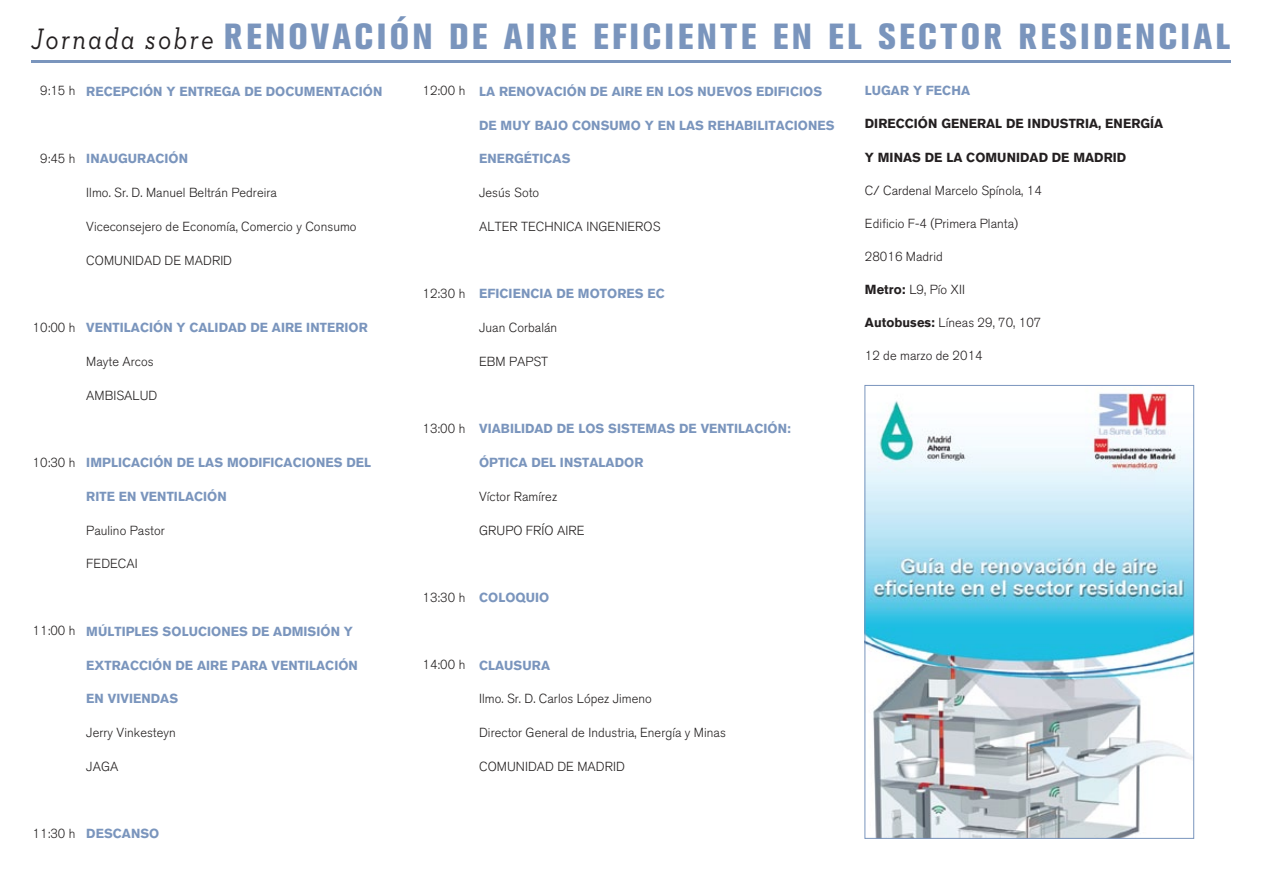
<style>
.page{position:relative;width:1263px;height:893px;background:#fff}
.page>*{position:absolute;margin:0;border:0;box-sizing:border-box;transform-origin:0 0}
.t1{font:800 condensed 36px "Akzidenz Grotesk BQ";letter-spacing:.09em;color:#7a95bd}
.t2{font:700 13.05px "Akzidenz Grotesk BQ";letter-spacing:.005em;color:#7a95bd}
.t3{font:300 13.05px "Akzidenz Grotesk BQ";letter-spacing:.005em;color:#232020}
.t4{font:300 13.05px "Akzidenz Grotesk BQ";letter-spacing:.005em;color:#231f20}
.t5{font:700 13.05px "Akzidenz Grotesk BQ";letter-spacing:.005em;color:#231f20}
.s1{font-family:"Neutraface Slab Text";font-weight:400;font-style:italic;font-stretch:normal;font-size:30px;color:#231f20}
.s2{font-weight:700}
</style>
<div class="page">
<hr style="left:31px;top:61px;width:1199px;height:2px;background:#7a95bd">
<img style="left:866px;top:392px;width:326px;height:445px">
<div style="left:864px;top:385px;width:330px;height:454px;border:1px solid #7a95bd"></div>
<p class="t1" style="left:31px;top:16px;width:1201px"><span class="s1">Jornada sobre</span> RENOVACIÓN DE AIRE EFICIENTE EN EL SECTOR RESIDENCIAL</p>
<p class="t2" style="left:86px;top:84px;width:298px">RECEPCIÓN Y ENTREGA DE DOCUMENTACIÓN</p>
<p class="t2" style="left:479px;top:84px;width:344px">LA RENOVACIÓN DE AIRE EN LOS NUEVOS EDIFICIOS</p>
<p class="t2" style="left:479px;top:117px;width:357px">DE MUY BAJO CONSUMO Y EN LAS REHABILITACIONES</p>
<p class="t2" style="left:479px;top:151px;width:93px">ENERGÉTICAS</p>
<p class="t3" style="left:479px;top:185px;width:62px">Jesús Soto</p>
<p class="t3" style="left:479px;top:219px;width:183px">ALTER TECHNICA INGENIEROS</p>
<p class="t3" style="left:423px;top:83px;width:44px">12:00 h</p>
<p class="t3" style="left:40px;top:83px;width:37px">9:15 h</p>
<p class="t2" style="left:865px;top:83px;width:107px">LUGAR Y FECHA</p>
<p class="t5" style="left:865px;top:116px;width:300px">DIRECCIÓN GENERAL DE INDUSTRIA, ENERGÍA</p>
<p class="t5" style="left:865px;top:149px;width:263px">Y MINAS DE LA COMUNIDAD DE MADRID</p>
<p class="t4" style="left:865px;top:183px;width:178px">C/ Cardenal Marcelo Spínola, 14</p>
<p class="t4" style="left:865px;top:216px;width:155px">Edificio F-4 (Primera Planta)</p>
<p class="t4" style="left:865px;top:249px;width:79px">28016 Madrid</p>
<p class="t4" style="left:865px;top:282px;width:102px"><span class="s2">Metro:</span> L9, Pío XII</p>
<p class="t4" style="left:865px;top:315px;width:178px"><span class="s2">Autobuses:</span> Líneas 29, 70, 107</p>
<p class="t4" style="left:865px;top:348px;width:119px">12 de marzo de 2014</p>
<p class="t2" style="left:86px;top:151px;width:103px">INAUGURACIÓN</p>
<p class="t3" style="left:86px;top:185px;width:192px">Ilmo. Sr. D. Manuel Beltrán Pedreira</p>
<p class="t3" style="left:86px;top:219px;width:272px">Viceconsejero de Economía, Comercio y Consumo</p>
<p class="t3" style="left:86px;top:253px;width:147px">COMUNIDAD DE MADRID</p>
<p class="t3" style="left:40px;top:151px;width:37px">9:45 h</p>
<p class="t3" style="left:423px;top:286px;width:44px">12:30 h</p>
<p class="t2" style="left:479px;top:286px;width:187px">EFICIENCIA DE MOTORES EC</p>
<p class="t3" style="left:479px;top:320px;width:80px">Juan Corbalán</p>
<p class="t3" style="left:479px;top:354px;width:71px">EBM PAPST</p>
<p class="t2" style="left:86px;top:320px;width:283px">VENTILACIÓN Y CALIDAD DE AIRE INTERIOR</p>
<p class="t3" style="left:86px;top:354px;width:69px">Mayte Arcos</p>
<p class="t3" style="left:86px;top:388px;width:73px">AMBISALUD</p>
<p class="t3" style="left:33px;top:320px;width:44px">10:00 h</p>
<p class="t3" style="left:33px;top:455px;width:44px">10:30 h</p>
<p class="t2" style="left:86px;top:455px;width:286px">IMPLICACIÓN DE LAS MODIFICACIONES DEL</p>
<p class="t2" style="left:86px;top:489px;width:142px">RITE EN VENTILACIÓN</p>
<p class="t3" style="left:86px;top:523px;width:80px">Paulino Pastor</p>
<p class="t3" style="left:86px;top:557px;width:53px">FEDECAI</p>
<p class="t3" style="left:423px;top:421px;width:44px">13:00 h</p>
<p class="t2" style="left:479px;top:421px;width:313px">VIABILIDAD DE LOS SISTEMAS DE VENTILACIÓN:</p>
<p class="t2" style="left:479px;top:455px;width:166px">ÓPTICA DEL INSTALADOR</p>
<p class="t3" style="left:479px;top:489px;width:79px">Víctor Ramírez</p>
<p class="t3" style="left:479px;top:523px;width:107px">GRUPO FRÍO AIRE</p>
<p class="t3" style="left:423px;top:590px;width:44px">13:30 h</p>
<p class="t2" style="left:479px;top:590px;width:72px">COLOQUIO</p>
<p class="t3" style="left:33px;top:623px;width:44px">11:00 h</p>
<p class="t2" style="left:86px;top:624px;width:268px">MÚLTIPLES SOLUCIONES DE ADMISIÓN Y</p>
<p class="t2" style="left:86px;top:657px;width:273px">EXTRACCIÓN DE AIRE PARA VENTILACIÓN</p>
<p class="t2" style="left:86px;top:691px;width:93px">EN VIVIENDAS</p>
<p class="t3" style="left:86px;top:725px;width:91px">Jerry Vinkesteyn</p>
<p class="t3" style="left:86px;top:759px;width:34px">JAGA</p>
<p class="t3" style="left:423px;top:657px;width:44px">14:00 h</p>
<p class="t2" style="left:479px;top:657px;width:72px">CLAUSURA</p>
<p class="t3" style="left:479px;top:691px;width:174px">Ilmo. Sr. D. Carlos López Jimeno</p>
<p class="t3" style="left:479px;top:725px;width:248px">Director General de Industria, Energía y Minas</p>
<p class="t3" style="left:479px;top:759px;width:147px">COMUNIDAD DE MADRID</p>
<p class="t3" style="left:33px;top:826px;width:44px">11:30 h</p>
<p class="t2" style="left:86px;top:826px;width:75px">DESCANSO</p>
</div>
